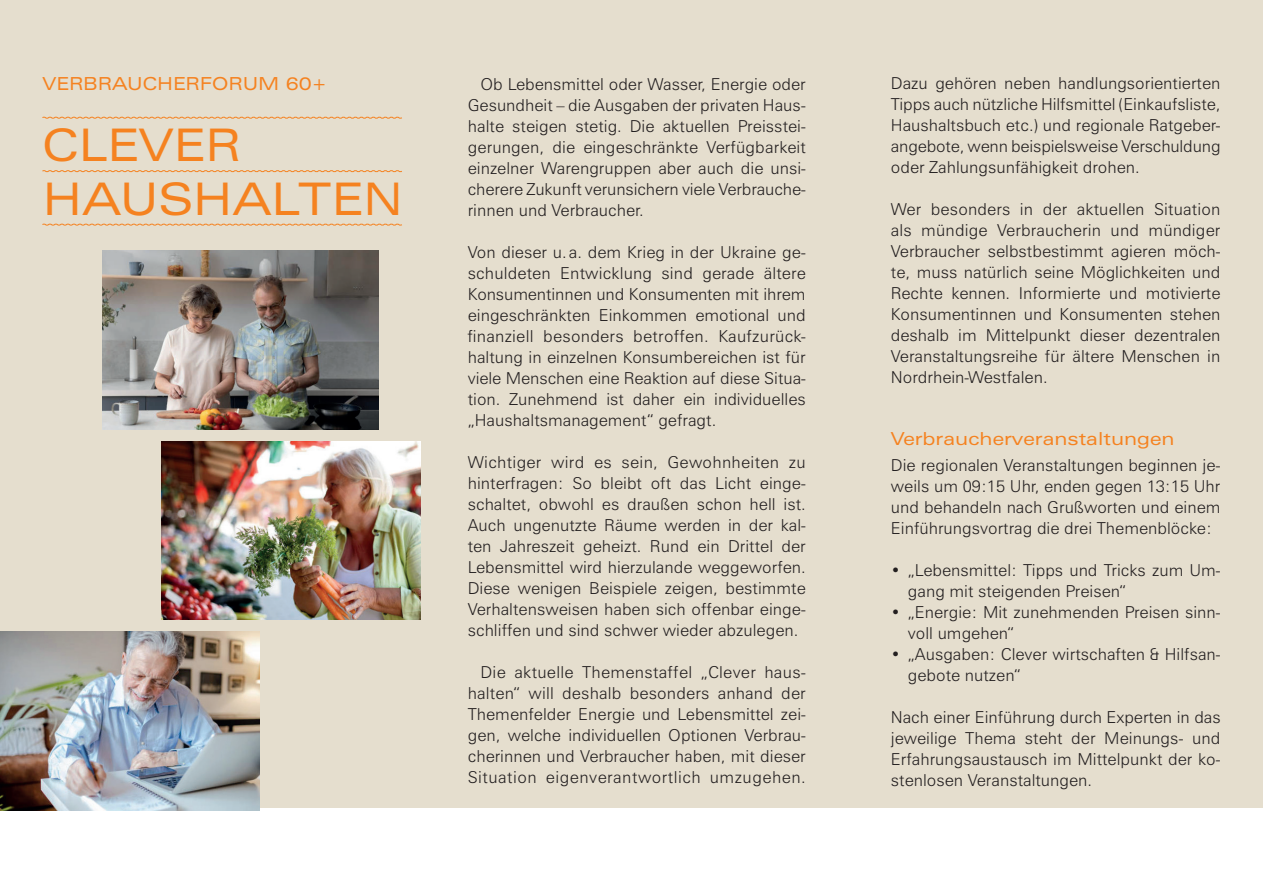
<style>
.page{position:relative;width:1263px;height:893px;background:#fff}
.page>*{position:absolute;margin:0;border:0;box-sizing:border-box;transform-origin:0 0}
.t1{font:expanded 45px/54px "Zurich BT";color:#f58220}
.t2{font:expanded 18px "Zurich BT";color:#f58220}
.t3{font:300 16.5px/21px "Zurich BT";color:#231f20;text-align:justify}
</style>
<div class="page">
<div style="left:0;top:0;width:1263px;height:808px;background:#e5dece"></div>
<img style="left:162px;top:441px;width:259px;height:179px">
<img style="left:103px;top:251px;width:275px;height:178px">
<img style="left:0;top:631px;width:259px;height:179px">
<svg style="left:42px;top:116px;width:360px;height:3px"></svg>
<svg style="left:42px;top:170px;width:360px;height:2px"></svg>
<svg style="left:42px;top:223px;width:360px;height:3px"></svg>
<p class="t2" style="left:43px;top:73px;width:286px">VERBRAUCHERFORUM 60+</p>
<p class="t3" style="left:891px;top:73px;width:331px">Dazu gehören neben handlungsorientierten Tipps auch nützliche Hilfsmittel (Einkaufsliste, Haushaltsbuch etc.) und regionale Ratgeber&shy;angebote, wenn beispielsweise Verschuldung oder Zahlungsunfähigkeit drohen.</p>
<p class="t3" style="left:891px;top:199px;width:331px">Wer besonders in der aktuellen Situation als mündige Verbraucherin und mündiger Verbraucher selbstbestimmt agieren möch&shy;te, muss natürlich seine Möglichkeiten und Rechte kennen. Informierte und motivierte Konsumentinnen und Konsumenten stehen deshalb im Mittelpunkt dieser dezentralen Veranstaltungsreihe für ältere Menschen in Nordrhein-Westfalen.</p>
<p class="t3" style="left:468px;top:74px;width:340px;text-indent:13px">Ob Lebensmittel oder Wasser, Energie oder Gesundheit – die Ausgaben der privaten Haus&shy;halte steigen stetig. Die aktuellen Preisstei&shy;gerungen, die eingeschränkte Verfügbarkeit einzelner Warengruppen aber auch die unsi&shy;cherere Zukunft verunsichern viele Verbrauche&shy;rinnen und Verbraucher.</p>
<p class="t3" style="left:468px;top:242px;width:340px">Von dieser u.a. dem Krieg in der Ukraine ge&shy;schuldeten Entwicklung sind gerade ältere Konsumentinnen und Konsumenten mit ihrem eingeschränkten Einkommen emotional und finanziell besonders betroffen. Kaufzurück&shy;haltung in einzelnen Konsumbereichen ist für viele Menschen eine Reaktion auf diese Situa&shy;tion. Zunehmend ist daher ein individuelles „Haushaltsmanagement“ gefragt.</p>
<p class="t3" style="left:468px;top:452px;width:340px">Wichtiger wird es sein, Gewohnheiten zu hinterfragen: So bleibt oft das Licht einge&shy;schaltet, obwohl es draußen schon hell ist.<br>Auch ungenutzte Räume werden in der kal&shy;ten Jahreszeit geheizt. Rund ein Drittel der Lebensmittel wird hierzulande weggeworfen.<br>Diese wenigen Beispiele zeigen, bestimmte Verhaltensweisen haben sich offenbar einge&shy;schliffen und sind schwer wieder abzulegen.</p>
<p class="t3" style="left:468px;top:662px;width:340px;text-indent:13px">Die aktuelle Themenstaffel „Clever haus&shy;halten“ will deshalb besonders anhand der Themenfelder Energie und Lebensmittel zei&shy;gen, welche individuellen Optionen Verbrau&shy;cherinnen und Verbraucher haben, mit dieser Situation eigenverantwortlich umzugehen.</p>
<h1 class="t1" style="left:43px;top:118px;width:362px">CLEVER<br>HAUSHALTEN</h1>
<p class="t2" style="left:891px;top:428px;width:285px">Verbraucherveranstaltungen</p>
<p class="t3" style="left:891px;top:454px;width:331px">Die regionalen Veranstaltungen beginnen je&shy;weils um 09:15 Uhr, enden gegen 13:15 Uhr und behandeln nach Grußworten und einem Einführungsvortrag die drei Themenblöcke:</p>
<p class="t3" style="left:908px;top:559px;width:314px;text-indent:-17px">• „Lebensmittel: Tipps und Tricks zum Um&shy;gang mit steigenden Preisen“</p>
<p class="t3" style="left:908px;top:601px;width:314px;text-indent:-17px">• „Energie: Mit zunehmenden Preisen sinn&shy;voll umgehen“</p>
<p class="t3" style="left:908px;top:643px;width:314px;text-indent:-17px">• „Ausgaben: Clever wirtschaften &amp; Hilfsan&shy;gebote nutzen“</p>
<p class="t3" style="left:891px;top:706px;width:331px">Nach einer Einführung durch Experten in das jeweilige Thema steht der Meinungs- und Erfahrungsaustausch im Mittelpunkt der ko&shy;stenlosen Veranstaltungen.</p>
</div>
